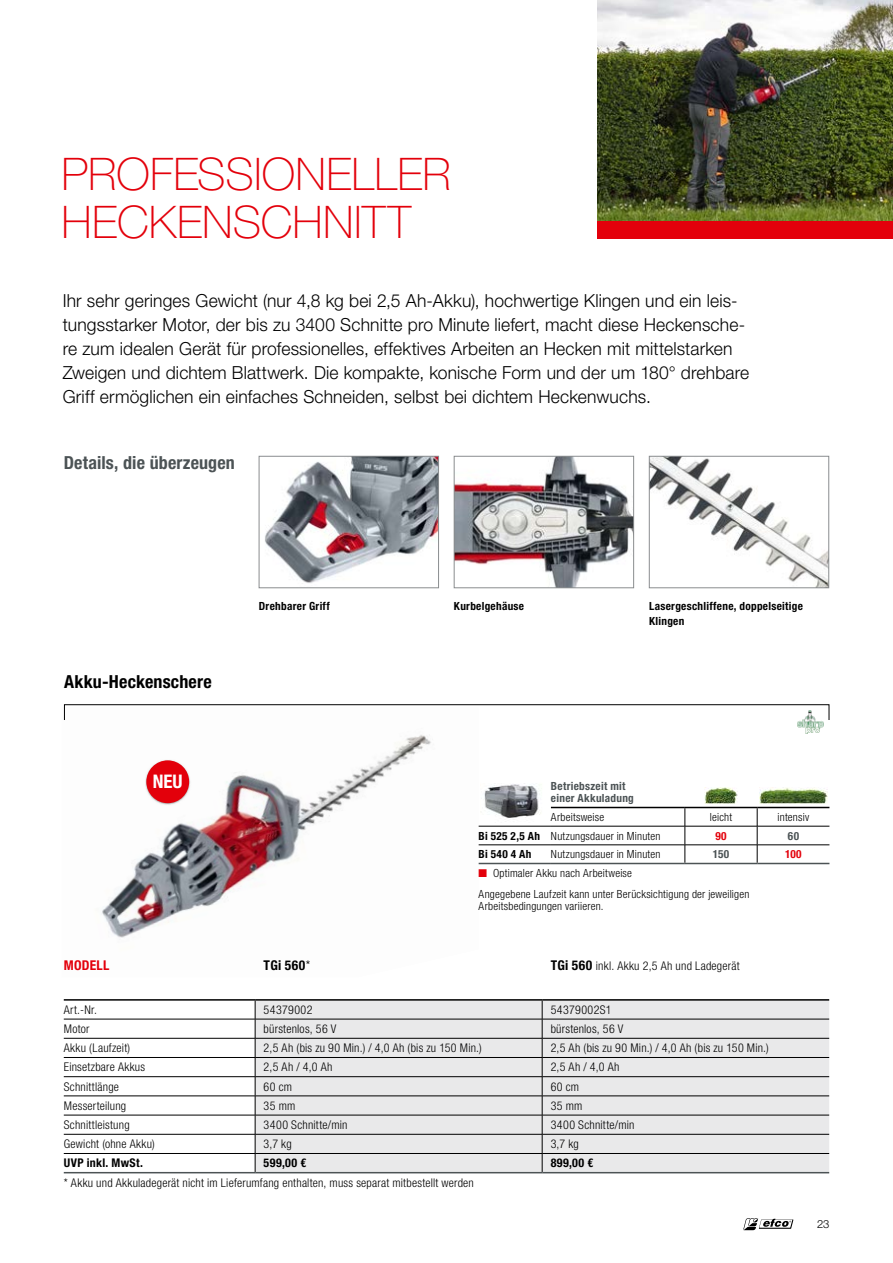
<style>
.page{position:relative;width:893px;height:1263px;background:#fff}
.page>*{position:absolute;margin:0;border:0;box-sizing:border-box;transform-origin:0 0}
.t1{font:100 45px/48px "Helvetica Neue LT Std";letter-spacing:.005em;color:#e3000b}
.t2{font:700 condensed 18.75px "Helvetica Neue LT Pro";color:#fff}
.t3{font:300 18px/24px "Helvetica Neue LT Pro";letter-spacing:.01em;color:#000}
.t4{font:700 condensed 18px "Helvetica Neue LT Pro";letter-spacing:.01em;color:#4c5355}
.t5{font:700 condensed 18px "Helvetica Neue LT Pro";letter-spacing:.01em;color:#000}
.t6{font:700 condensed 13.5px "Helvetica Neue LT Pro";letter-spacing:.03em;color:#000}
.t7{font:700 condensed 13.5px "Helvetica Neue LT Pro";letter-spacing:.02em;color:#e3000b}
.t8{font:300 condensed 12px "Helvetica Neue LT Pro";letter-spacing:.02em;color:#000}
.t9{font:700 condensed 12px "Helvetica Neue LT Pro";letter-spacing:.035em;color:#000}
.t10{font:300 condensed 12px "Helvetica Neue LT Pro";letter-spacing:.04em;color:#000}
.t11{font:300 condensed 11.25px/20.5px "Helvetica Neue LT Pro";letter-spacing:.02em;color:#000}
.t12{font:700 condensed 11.25px/15px "Helvetica Neue LT Pro";letter-spacing:.025em;color:#000}
.t13{font:700 condensed 11.25px/12px "Helvetica Neue LT Pro";letter-spacing:.025em;color:#4c5355}
.t14{font:700 condensed 11.25px "Helvetica Neue LT Pro";color:#e3000b}
.t15{font:300 11.25px "Helvetica Neue LT Pro";color:#000}
.s1{font-weight:700}
.s2{color:#e3000b}
.s3{font-weight:300}
.s4{font-weight:700;font-size:13.5px}
</style>
<div class="page">
<img style="left:63px;top:707px;width:416px;height:231px">
<div style="left:256px;top:1001px;width:573px;height:171px;background:#e9e9ea"></div>
<hr style="left:64px;top:1019px;width:191px;height:1px;background:#000">
<hr style="left:64px;top:1038px;width:191px;height:1px;background:#000">
<hr style="left:255px;top:1038px;width:287px;height:1px;background:#000">
<hr style="left:542px;top:1038px;width:287px;height:1px;background:#000">
<hr style="left:64px;top:1057px;width:191px;height:1px;background:#000">
<hr style="left:64px;top:1076px;width:191px;height:1px;background:#000">
<hr style="left:255px;top:1076px;width:287px;height:1px;background:#000">
<hr style="left:542px;top:1076px;width:287px;height:1px;background:#000">
<hr style="left:64px;top:1095px;width:191px;height:1px;background:#000">
<hr style="left:255px;top:1095px;width:287px;height:1px;background:#000">
<hr style="left:542px;top:1095px;width:287px;height:1px;background:#000">
<hr style="left:64px;top:1115px;width:191px;height:1px;background:#000">
<hr style="left:255px;top:1115px;width:287px;height:1px;background:#000">
<hr style="left:542px;top:1115px;width:287px;height:1px;background:#000">
<hr style="left:64px;top:1134px;width:191px;height:1px;background:#000">
<hr style="left:255px;top:1134px;width:287px;height:1px;background:#000">
<hr style="left:542px;top:1134px;width:287px;height:1px;background:#000">
<hr style="left:64px;top:1153px;width:191px;height:1px;background:#000">
<hr style="left:255px;top:1153px;width:287px;height:1px;background:#000">
<hr style="left:542px;top:1153px;width:287px;height:1px;background:#000">
<hr style="left:255px;top:1019px;width:287px;height:1px;background:#000">
<hr style="left:542px;top:1019px;width:287px;height:1px;background:#000">
<hr style="left:255px;top:1057px;width:287px;height:1px;background:#000">
<hr style="left:542px;top:1057px;width:287px;height:1px;background:#000">
<hr style="left:64px;top:999px;width:191px;height:2px;background:#000">
<hr style="left:255px;top:999px;width:287px;height:2px;background:#000">
<hr style="left:542px;top:999px;width:287px;height:2px;background:#000">
<svg style="left:255px;top:1001px;width:1px;height:171px"></svg>
<svg style="left:542px;top:1001px;width:1px;height:171px"></svg>
<hr style="left:64px;top:1172px;width:191px;height:1px;background:#4c5355">
<hr style="left:255px;top:1172px;width:287px;height:1px;background:#4c5355">
<hr style="left:542px;top:1172px;width:287px;height:1px;background:#4c5355">
<div style="left:64px;top:704px;width:765px;height:16px;border:1px solid #000"></div>
<img style="left:597px;top:0;width:296px;height:222px">
<div style="left:597px;top:222px;width:296px;height:17px;background:#e3000b"></div>
<img style="left:265px;top:458px;width:172px;height:125px">
<div style="left:259px;top:456px;width:180px;height:132px;border:1px solid #8a8d8f"></div>
<img style="left:651px;top:458px;width:176px;height:128px">
<div style="left:649px;top:456px;width:180px;height:132px;border:1px solid #8a8d8f"></div>
<img style="left:456px;top:458px;width:176px;height:128px">
<div style="left:454px;top:456px;width:180px;height:132px;border:1px solid #8a8d8f"></div>
<hr style="left:479px;top:826px;width:72px;height:1px;background:#000">
<hr style="left:551px;top:826px;width:134px;height:1px;background:#000">
<hr style="left:479px;top:844px;width:72px;height:1px;background:#000">
<hr style="left:551px;top:844px;width:134px;height:1px;background:#000">
<hr style="left:685px;top:844px;width:72px;height:1px;background:#000">
<hr style="left:757px;top:844px;width:72px;height:1px;background:#000">
<hr style="left:685px;top:826px;width:72px;height:1px;background:#000">
<hr style="left:757px;top:826px;width:72px;height:1px;background:#000">
<hr style="left:551px;top:807px;width:134px;height:1px;background:#000">
<hr style="left:685px;top:807px;width:72px;height:1px;background:#000">
<hr style="left:757px;top:807px;width:72px;height:1px;background:#000">
<svg style="left:685px;top:808px;width:1px;height:55px"></svg>
<svg style="left:757px;top:808px;width:1px;height:55px"></svg>
<hr style="left:479px;top:863px;width:72px;height:1px;background:#4c5355">
<hr style="left:551px;top:863px;width:134px;height:1px;background:#4c5355">
<hr style="left:685px;top:863px;width:72px;height:1px;background:#4c5355">
<hr style="left:757px;top:863px;width:72px;height:1px;background:#4c5355">
<img style="left:484px;top:783px;width:57px;height:35px">
<img style="left:705px;top:788px;width:32px;height:16px">
<img style="left:759px;top:787px;width:68px;height:16px">
<img style="left:797px;top:711px;width:27px;height:22px">
<img style="left:146px;top:760px;width:45px;height:45px">
<div style="left:146px;top:760px;width:43px;height:43px;background:#e3000b;border-radius:50%"></div>
<svg style="left:743px;top:1218px;width:50px;height:12px"></svg>
<h1 class="t1" style="left:62px;top:150px;width:391px">PROFESSIONELLER<br>HECKENSCHNITT</h1>
<p class="t3" style="left:63px;top:288px;width:688px">Ihr sehr geringes Gewicht (nur 4,8 kg bei 2,5 Ah-Akku), hochwertige Klingen und ein leis&shy;tungsstarker Motor, der bis zu 3400 Schnitte pro Minute liefert, macht diese Heckensche&shy;re zum idealen Gerät für professionelles, effektives Arbeiten an Hecken mit mittelstarken Zweigen und dichtem Blattwerk. Die kompakte, konische Form und der um 180° drehbare Griff ermöglichen ein einfaches Schneiden, selbst bei dichtem Heckenwuchs.</p>
<h3 class="t4" style="left:64px;top:452px;width:173px">Details, die überzeugen</h3>
<h3 class="t5" style="left:64px;top:671px;width:149px">Akku-Heckenschere</h3>
<p class="t12" style="left:259px;top:599px;width:72px">Drehbarer Griff</p>
<p class="t12" style="left:454px;top:599px;width:72px">Kurbelgehäuse</p>
<p class="t12" style="left:649px;top:599px;width:155px">Lasergeschliffene, doppelseitige<br>Klingen</p>
<h2 class="t2" style="left:153px;top:770px;width:31px">NEU</h2>
<p class="t13" style="left:551px;top:780px;width:84px">Betriebszeit mit einer Akkuladung</p>
<p class="t11" style="left:551px;top:806px;width:55px">Arbeitsweise</p>
<p class="t11" style="left:710px;top:806px;width:24px">leicht</p>
<p class="t11" style="left:778px;top:806px;width:33px">intensiv</p>
<p class="t11" style="left:479px;top:825px;width:183px"><span class="s1">Bi 525 2,5 Ah</span> Nutzungsdauer in Minuten</p>
<p class="t14" style="left:715px;top:829px;width:13px">90</p>
<p class="t13" style="left:788px;top:829px;width:13px">60</p>
<p class="t12" style="left:479px;top:847px;width:54px">Bi 540 4 Ah</p>
<p class="t11" style="left:551px;top:844px;width:111px">Nutzungsdauer in Minuten</p>
<p class="t13" style="left:713px;top:848px;width:18px">150</p>
<p class="t14" style="left:785px;top:847px;width:18px">100</p>
<p class="t11" style="left:479px;top:863px;width:272px"><span class="s2">■</span> Optimaler Akku nach Arbeitweise<br>Angegebene Laufzeit kann unter Berücksichtigung der jeweiligen</p>
<p class="t11" style="left:479px;top:895px;width:126px">Arbeitsbedingungen variieren.</p>
<p class="t7" style="left:64px;top:957px;width:47px">MODELL</p>
<p class="t6" style="left:264px;top:957px;width:48px">TGi 560<span class="s3">*</span></p>
<p class="t8" style="left:551px;top:959px;width:190px"><span class="s4">TGi 560</span> inkl. Akku 2,5 Ah und Ladegerät</p>
<p class="t8" style="left:64px;top:1003px;width:35px">Art.-Nr.</p>
<p class="t10" style="left:264px;top:1003px;width:50px">54379002</p>
<p class="t8" style="left:551px;top:1003px;width:63px">54379002S1</p>
<p class="t8" style="left:64px;top:1022px;width:27px">Motor</p>
<p class="t8" style="left:264px;top:1022px;width:74px">bürstenlos, 56 V</p>
<p class="t8" style="left:551px;top:1022px;width:74px">bürstenlos, 56 V</p>
<p class="t8" style="left:64px;top:1041px;width:68px">Akku (Laufzeit)</p>
<p class="t8" style="left:264px;top:1041px;width:220px">2,5 Ah (bis zu 90 Min.) / 4,0 Ah (bis zu 150 Min.)</p>
<p class="t8" style="left:551px;top:1041px;width:220px">2,5 Ah (bis zu 90 Min.) / 4,0 Ah (bis zu 150 Min.)</p>
<p class="t8" style="left:64px;top:1060px;width:83px">Einsetzbare Akkus</p>
<p class="t8" style="left:264px;top:1060px;width:70px">2,5 Ah / 4,0 Ah</p>
<p class="t8" style="left:551px;top:1060px;width:70px">2,5 Ah / 4,0 Ah</p>
<p class="t8" style="left:64px;top:1079px;width:57px">Schnittlänge</p>
<p class="t8" style="left:264px;top:1079px;width:30px">60 cm</p>
<p class="t8" style="left:551px;top:1079px;width:30px">60 cm</p>
<p class="t8" style="left:64px;top:1099px;width:64px">Messerteilung</p>
<p class="t8" style="left:264px;top:1099px;width:33px">35 mm</p>
<p class="t8" style="left:551px;top:1099px;width:33px">35 mm</p>
<p class="t8" style="left:64px;top:1118px;width:67px">Schnittleistung</p>
<p class="t8" style="left:264px;top:1118px;width:85px">3400 Schnitte/min</p>
<p class="t8" style="left:551px;top:1118px;width:85px">3400 Schnitte/min</p>
<p class="t8" style="left:64px;top:1137px;width:93px">Gewicht (ohne Akku)</p>
<p class="t8" style="left:264px;top:1137px;width:30px">3,7 kg</p>
<p class="t8" style="left:551px;top:1137px;width:30px">3,7 kg</p>
<p class="t9" style="left:64px;top:1156px;width:81px">UVP inkl. MwSt.</p>
<p class="t9" style="left:264px;top:1156px;width:44px">599,00 €</p>
<p class="t9" style="left:551px;top:1156px;width:44px">899,00 €</p>
<p class="t8" style="left:64px;top:1175px;width:412px">* Akku und Akkuladegerät nicht im Lieferumfang enthalten, muss separat mitbestellt werden</p>
<p class="t15" style="left:817px;top:1217px;width:14px">23</p>
</div>
